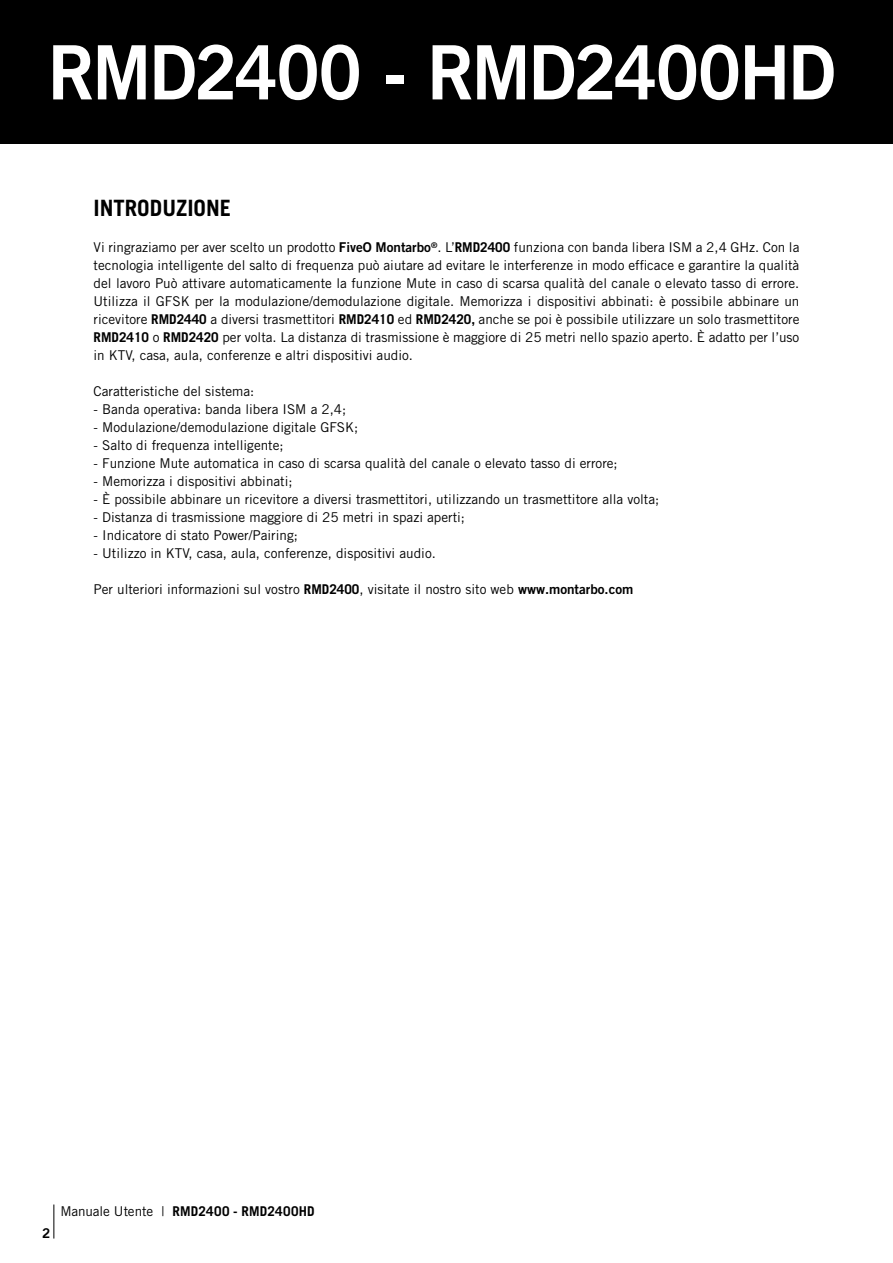
<style>
.page{position:relative;width:893px;height:1263px;background:#fff}
.page>*{position:absolute;margin:0;border:0;box-sizing:border-box;transform-origin:0 0}
.t1{font:75px "Trade Gothic LT Std Bd 2";letter-spacing:-.035em;color:#fff;scale:.95 1}
.t2{font:700 22.5px "Trade Gothic LT Std";color:#000}
.t3{font:13.5px/18px "Trade Gothic LT Std";color:#000;text-align:justify}
.t4{font:700 13.5px "Trade Gothic LT Std";letter-spacing:.015em;color:#000}
.t5{font:13.5px "Trade Gothic LT Std Bd 2";color:#000}
.s1{font-family:"Trade Gothic LT Std Bd 2"}
.s2{font-weight:700}
.s3{font-weight:400}
</style>
<div class="page">
<div style="left:0;top:0;width:893px;height:144px;background:#000"></div>
<hr style="left:54px;top:1204px;width:1px;height:34px;background:#000">
<h1 class="t1" style="left:48px;top:26px;width:831px">RMD2400 - RMD2400HD</h1>
<h2 class="t2" style="left:94px;top:194px;width:139px">INTRODUZIONE</h2>
<p class="t3" style="left:94px;top:238px;width:707px">Vi ringraziamo per aver scelto un prodotto <span class="s1">FiveO Montarbo</span><sup>®</sup>. L’<span class="s2">RMD2400</span> funziona con banda libera ISM a 2,4 GHz. Con la tecnologia intelligente del salto di frequenza può aiutare ad evitare le interferenze in modo efficace e garantire la qualità del lavoro Può attivare automaticamente la funzione Mute in caso di scarsa qualità del canale o elevato tasso di errore.<br>Utilizza il GFSK per la modulazione/demodulazione digitale. Memorizza i dispositivi abbinati: è possibile abbinare un ricevitore <span class="s2">RMD2440</span> a diversi trasmettitori <span class="s2">RMD2410</span> ed <span class="s2">RMD2420,</span> anche se poi è possibile utilizzare un solo trasmettitore <span class="s2">RMD2410</span> o <span class="s2">RMD2420</span> per volta. La distanza di trasmissione è maggiore di 25 metri nello spazio aperto. È adatto per l’uso in KTV, casa, aula, conferenze e altri dispositivi audio.</p>
<p class="t3" style="left:94px;top:382px;width:162px">Caratteristiche del sistema:</p>
<p class="t3" style="left:94px;top:400px;width:254px">- Banda operativa: banda libera ISM a 2,4;</p>
<p class="t3" style="left:94px;top:418px;width:266px">- Modulazione/demodulazione digitale GFSK;</p>
<p class="t3" style="left:94px;top:436px;width:192px">- Salto di frequenza intelligente;</p>
<p class="t3" style="left:94px;top:454px;width:526px">- Funzione Mute automatica in caso di scarsa qualità del canale o elevato tasso di errore;</p>
<p class="t3" style="left:94px;top:472px;width:201px">- Memorizza i dispositivi abbinati;</p>
<p class="t3" style="left:94px;top:490px;width:567px">- È possibile abbinare un ricevitore a diversi trasmettitori, utilizzando un trasmettitore alla volta;</p>
<p class="t3" style="left:94px;top:508px;width:373px">- Distanza di trasmissione maggiore di 25 metri in spazi aperti;</p>
<p class="t3" style="left:94px;top:526px;width:206px">- Indicatore di stato Power/Pairing;</p>
<p class="t3" style="left:94px;top:544px;width:344px">- Utilizzo in KTV, casa, aula, conferenze, dispositivi audio.</p>
<p class="t3" style="left:94px;top:580px;width:541px">Per ulteriori informazioni sul vostro <span class="s2">RMD2400</span>, visitate il nostro sito web <span class="s1">www.montarbo.com</span></p>
<p class="t5" style="left:42px;top:1225px;width:10px">2</p>
<p class="t4" style="left:60px;top:1203px;width:256px"><span class="s3">Manuale Utente |</span> RMD2400 - RMD2400HD</p>
</div>
